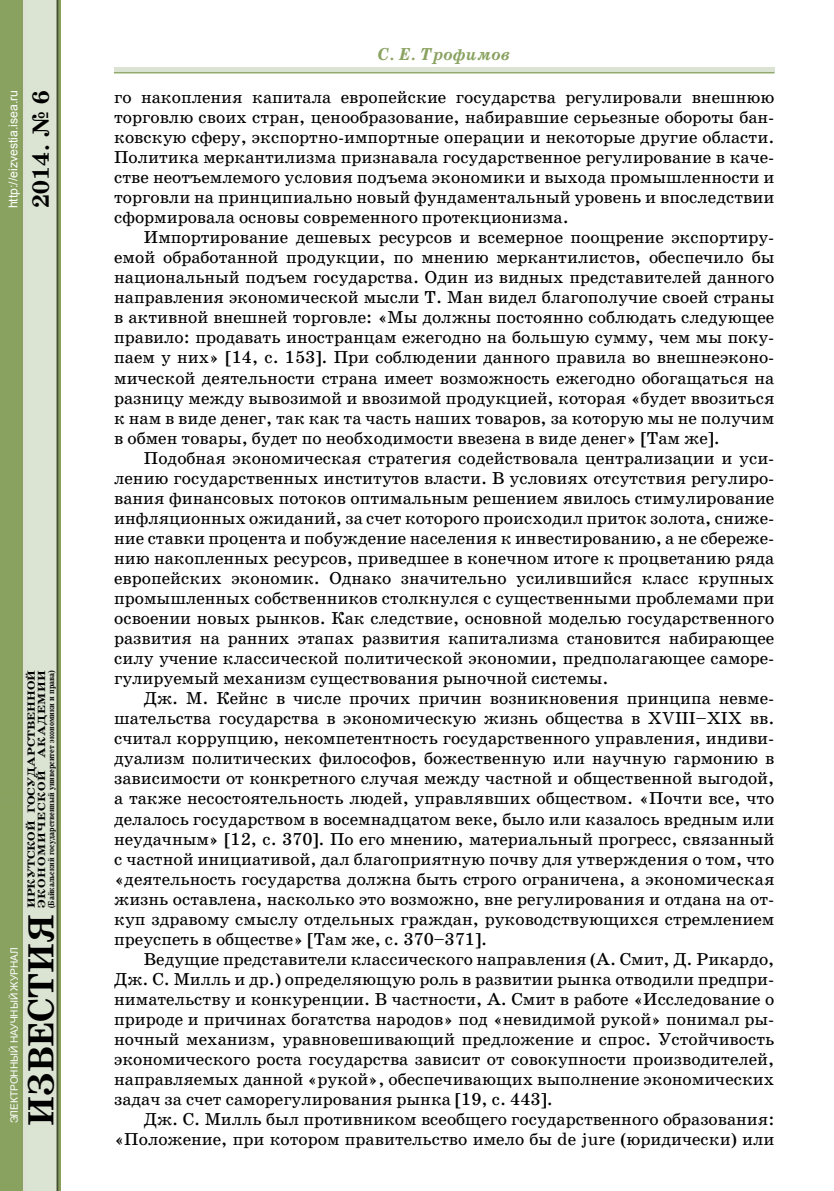
<style>
.page{position:relative;width:834px;height:1191px;background:#fff}
.page>*{position:absolute;margin:0;border:0;box-sizing:border-box;transform-origin:0 0}
.t1{font:700 36.75px "School Book C";color:#000}
.t2{font:700 23.62px "School Book C";color:#000}
.t3{font:17.5px/20.1px "School Book C";color:#000;text-align:justify}
.t4{font:italic 700 17.5px "School Book C";color:#89a260}
.t5{font:12.25px "Arial";color:#fff}
.t6{font:700 10.5px/10.5px "School Book C";color:#000;scale:1.25 1}
.t7{font:10.15px "Arial";color:#fff}
.t8{font:700 8.75px "School Book C";color:#000;scale:.85 1}
</style>
<div class="page">
<div style="left:114px;top:68px;width:660px;height:5px;background:#dbe4d3"></div>
<img style="left:0;top:0;width:61px;height:1191px">
<hr style="left:114px;top:72px;width:660px;height:1px;background:#89a260">
<p class="t5" style="left:5px;top:208px;width:120px;rotate:-90deg">http://eizvestia.isea.ru</p>
<h2 class="t2" style="left:28px;top:208px;width:119px;rotate:-90deg">2014. № 6</h2>
<p class="t6" style="left:26px;top:908px;width:192px;rotate:-90deg">ИРКУТСКОЙ ГОСУДАРСТВЕННОЙ<br>ЭКОНОМИЧЕСКОЙ АКАДЕМИИ</p>
<p class="t8" style="left:46px;top:908px;width:282px;rotate:-90deg">(Байкальский государственный университет экономики и права)</p>
<p class="t7" style="left:8px;top:1123px;width:178px;rotate:-90deg">ЭЛЕКТРОННЫЙ НАУЧНЫЙ ЖУРНАЛ</p>
<h1 class="t1" style="left:21px;top:1125px;width:213px;rotate:-90deg">ИЗВЕСТИЯ</h1>
<p class="t4" style="left:378px;top:44px;width:134px">С. Е. Трофимов</p>
<p class="t3" style="left:114px;top:87px;width:661px">го накопления капитала европейские государства регулировали внешнюю торговлю своих стран, ценообразование, набиравшие серьезные обороты бан&shy;ковскую сферу, экспортно-импортные операции и некоторые другие области.<br>Политика меркантилизма признавала государственное регулирование в каче&shy;стве неотъемлемого условия подъема экономики и выхода промышленности и торговли на принципиально новый фундаментальный уровень и впоследствии сформировала основы современного протекционизма.</p>
<p class="t3" style="left:114px;top:227px;width:661px;text-indent:30px">Импортирование дешевых ресурсов и всемерное поощрение экспортиру&shy;емой обработанной продукции, по мнению меркантилистов, обеспечило бы национальный подъем государства. Один из видных представителей данного направления экономической мысли Т. Ман видел благополучие своей страны в активной внешней торговле: «Мы должны постоянно соблюдать следующее правило: продавать иностранцам ежегодно на большую сумму, чем мы поку&shy;паем у них» [14, с. 153]. При соблюдении данного правила во внешнеэконо&shy;мической деятельности страна имеет возможность ежегодно обогащаться на разницу между вывозимой и ввозимой продукцией, которая «будет ввозиться к нам в виде денег, так как та часть наших товаров, за которую мы не получим в обмен товары, будет по необходимости ввезена в виде денег» [Там же].</p>
<p class="t3" style="left:114px;top:448px;width:661px;text-indent:30px">Подобная экономическая стратегия содействовала централизации и уси&shy;лению государственных институтов власти. В условиях отсутствия регулиро&shy;вания финансовых потоков оптимальным решением явилось стимулирование инфляционных ожиданий, за счет которого происходил приток золота, сниже&shy;ние ставки процента и побуждение населения к инвестированию, а не сбереже&shy;нию накопленных ресурсов, приведшее в конечном итоге к процветанию ряда европейских экономик. Однако значительно усилившийся класс крупных промышленных собственников столкнулся с существенными проблемами при освоении новых рынков. Как следствие, основной моделью государственного развития на ранних этапах развития капитализма становится набирающее силу учение классической политической экономии, предполагающее саморе&shy;гулируемый механизм существования рыночной системы.</p>
<p class="t3" style="left:114px;top:688px;width:661px;text-indent:30px">Дж. М. Кейнс в числе прочих причин возникновения принципа невме&shy;шательства государства в экономическую жизнь общества в XVIII–XIX вв. считал коррупцию, некомпетентность государственного управления, индиви&shy;дуализм политических философов, божественную или научную гармонию в зависимости от конкретного случая между частной и общественной выгодой, а также несостоятельность людей, управлявших обществом. «Почти все, что делалось государством в восемнадцатом веке, было или казалось вредным или неудачным» [12, с. 370]. По его мнению, материальный прогресс, связанный с частной инициативой, дал благоприятную почву для утверждения о том, что «деятельность государства должна быть строго ограничена, а экономическая жизнь оставлена, насколько это возможно, вне регулирования и отдана на от&shy;куп здравому смыслу отдельных граждан, руководствующихся стремлением преуспеть в обществе» [Там же, с. 370–371].</p>
<p class="t3" style="left:114px;top:949px;width:661px;text-indent:30px">Ведущие представители классического направления (А. Смит, Д. Рикардо, Дж. С. Милль и др.) определяющую роль в развитии рынка отводили предпри&shy;нимательству и конкуренции. В частности, А. Смит в работе «Исследование о природе и причинах богатства народов» под «невидимой рукой» понимал ры&shy;ночный механизм, уравновешивающий предложение и спрос. Устойчивость экономического роста государства зависит от совокупности производителей, направляемых данной «рукой», обеспечивающих выполнение экономических задач за счет саморегулирования рынка [19, с. 443].</p>
<p class="t3" style="left:114px;top:1109px;width:661px;text-align:right">Дж. С. Милль был противником всеобщего государственного образования: «Положение, при котором правительство имело бы de jure (юридически) или</p>
</div>
